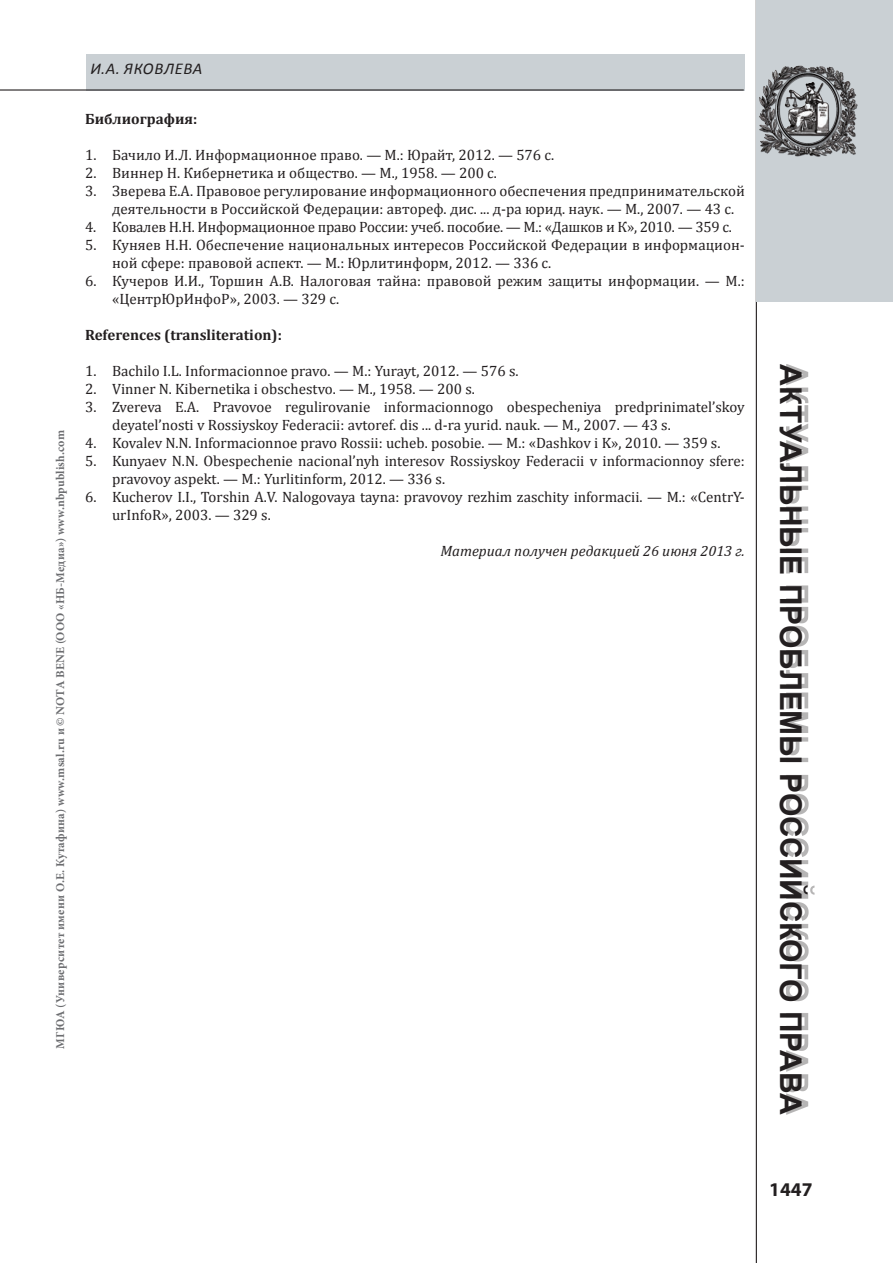
<style>
.page{position:relative;width:893px;height:1263px;background:#fff}
.page>*{position:absolute;margin:0;border:0;box-sizing:border-box;transform-origin:0 0}
.t1{font:700 30px "Arial";letter-spacing:-.005em;color:#231f20}
.t2{font:700 19.5px "Myriad Pro";color:#231f20}
.t3{font:italic 16.5px "Calibri";color:#231f20}
.t4{font:15px/18px "Cambria";color:#231f20}
.t5{font:15px "Cambria";letter-spacing:-.02em;color:#231f20}
.t6{font:700 15px "Cambria";color:#231f20}
.t7{font:italic 15px "Cambria";color:#231f20}
.t8{font:700 12px "Minion Pro";letter-spacing:.02em;color:#6c6d70}
</style>
<div class="page">
<hr style="left:756px;top:0;width:1px;height:1263px;background:#231f20">
<div style="left:786px;top:364px;width:28px;height:751px;background:#231f20;opacity:.33"></div>
<div style="left:757px;top:0;width:136px;height:301px;background:#cad0d4"></div>
<div style="left:563px;top:54px;width:182px;height:36px;background:#cad0d4"></div>
<div style="left:86px;top:54px;width:477px;height:36px;background:#cad0d4"></div>
<hr style="left:0;top:89px;width:744px;height:2px;background:#231f20">
<img style="left:755px;top:54px;width:103px;height:111px">
<p class="t8" style="left:52px;top:1048px;width:620px;rotate:-90deg">МГЮА (Университет имени О.Е. Кутафина) www.msal.ru и © NOTA BENE (ООО «НБ-Медиа») www.nbpublish.com</p>
<p class="t3" style="left:90px;top:58px;width:37px">и.а. яковлева</p>
<p class="t6" style="left:85px;top:109px;width:114px">Библиография:</p>
<p class="t4" style="left:85px;top:146px;width:471px">1. Бачило И.Л. Информационное право. — М.: Юрайт, 2012. — 576 с.</p>
<p class="t4" style="left:85px;top:164px;width:413px">2. Виннер Н. Кибернетика и общество. — М., 1958. — 200 с.</p>
<p class="t4" style="left:112px;top:182px;width:634px;text-indent:-27px">3. Зверева Е.А. Правовое регулирование информационного обеспечения предпринимательской деятельности в Российской Федерации: автореф. дис. ... д-ра юрид. наук. — М., 2007. — 43 с.</p>
<p class="t5" style="left:85px;top:218px;width:648px">4. Ковалев Н.Н. Информационное право России: учеб. пособие. — М.: «Дашков и К», 2010. — 359 с.</p>
<p class="t4" style="left:112px;top:236px;width:634px;text-indent:-27px">5. Куняев Н.Н. Обеспечение национальных интересов Российской Федерации в информацион&shy;ной сфере: правовой аспект. — М.: Юрлитинформ, 2012. — 336 с.</p>
<p class="t4" style="left:112px;top:272px;width:634px;text-indent:-27px">6. Кучеров И.И., Торшин А.В. Налоговая тайна: правовой режим защиты информации. — М.: «ЦентрЮрИнфоР», 2003. — 329 с.</p>
<p class="t6" style="left:85px;top:325px;width:198px">References (transliteration):</p>
<p class="t4" style="left:85px;top:362px;width:435px">1. Bachilo I.L. Informacionnoe pravo. — M.: Yurayt, 2012. — 576 s.</p>
<p class="t4" style="left:85px;top:380px;width:391px">2. Vinner N. Kibernetika i obschestvo. — M., 1958. — 200 s.</p>
<p class="t4" style="left:112px;top:398px;width:634px;text-indent:-27px">3. Zvereva E.A. Pravovoe regulirovanie informacionnogo obespecheniya predprinimatel’skoy deyatel’nosti v Rossiyskoy Federacii: аvtoref. dis ... d-ra yurid. nauk. — M., 2007. — 43 s.</p>
<p class="t4" style="left:85px;top:434px;width:637px">4. Kovalev N.N. Informacionnoe pravo Rossii: ucheb. posobie. — M.: «Dashkov i K», 2010. — 359 s.</p>
<p class="t4" style="left:112px;top:452px;width:634px;text-indent:-27px">5. Kunyaev N.N. Obespechenie nacional’nyh interesov Rossiyskoy Federacii v informacionnoy sfere: pravovoy aspekt. — M.: Yurlitinform, 2012. — 336 s.</p>
<p class="t4" style="left:112px;top:488px;width:634px;text-indent:-27px">6. Kucherov I.I., Torshin A.V. Nalogovaya tayna: pravovoy rezhim zaschity informacii. — M.: «CentrY&shy;urInfoR», 2003. — 329 s.</p>
<p class="t7" style="left:440px;top:541px;width:306px">Материал получен редакцией 26 июня 2013 г.</p>
<h1 class="t1" style="left:810px;top:364px;width:747px;rotate:90deg">Актуальные проблемы российского права</h1>
<h2 class="t2" style="left:769px;top:1177px;width:45px">1447</h2>
</div>
